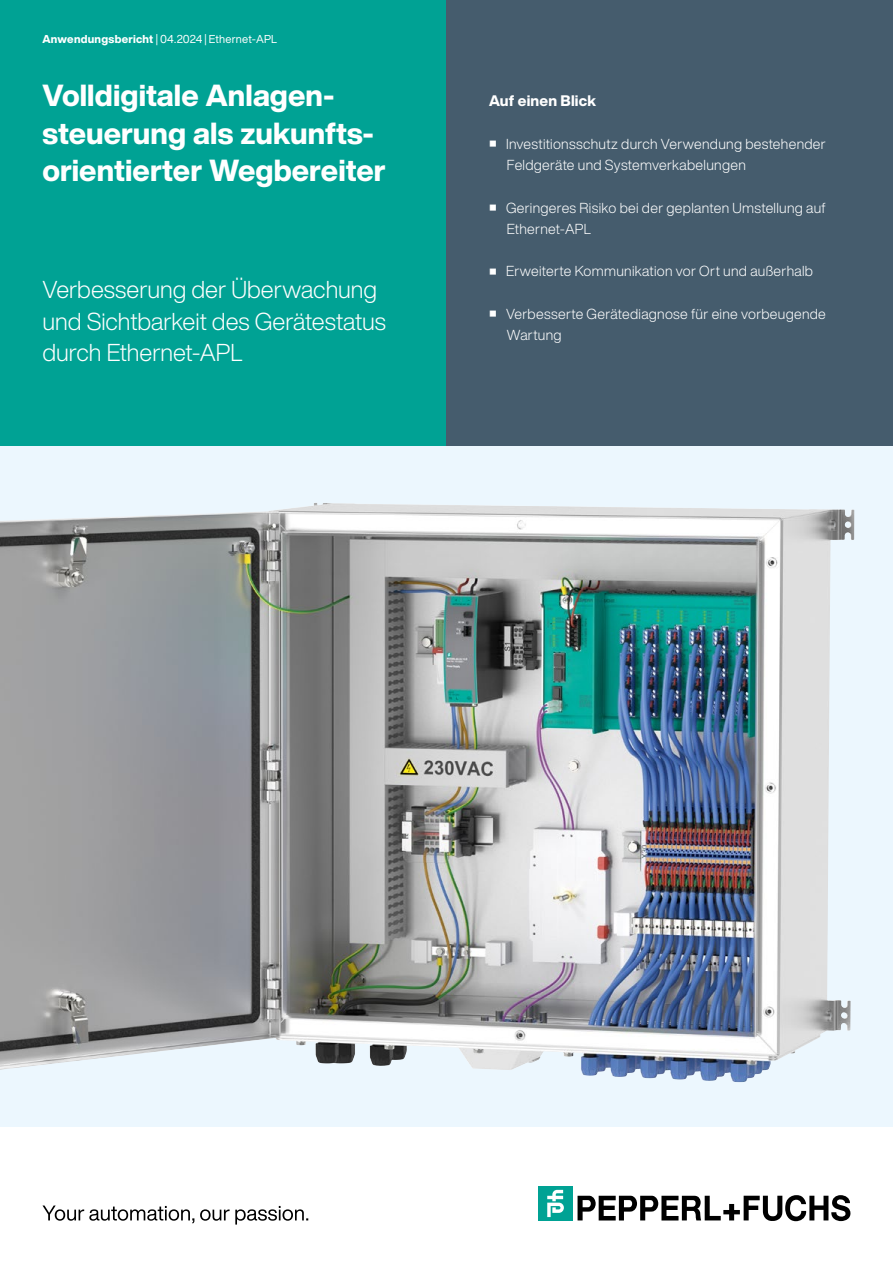
<style>
.page{position:relative;width:893px;height:1263px;background:#fff}
.page>*{position:absolute;margin:0;border:0;box-sizing:border-box;transform-origin:0 0}
.t1{font:800 30px/37.2px "Helvetica Now Display";color:#fff}
.t2{font:300 24px/32px "Helvetica Now Display";color:#fff}
.t3{font:800 15px "Helvetica Now Display";letter-spacing:.01em;color:#fff}
.t4{font:300 14.25px/21.3px "Helvetica Now Display";letter-spacing:.02em;color:#fff}
.t5{font:11.25px "Helvetica Now Display";letter-spacing:.01em;color:#fff}
.s1{font-weight:800}
</style>
<div class="page">
<svg style="left:42px;top:1205px;width:266px;height:19px"></svg>
<svg style="left:578px;top:1195px;width:273px;height:26px"></svg>
<div style="left:539px;top:1186px;width:34px;height:34px;background:#00a294"></div>
<svg style="left:547px;top:1190px;width:17px;height:27px"></svg>
<div style="left:0;top:0;width:446px;height:446px;background:#00a294"></div>
<div style="left:446px;top:0;width:447px;height:446px;background:#455c6d"></div>
<img style="left:0;top:446px;width:893px;height:681px">
<img style="left:0;top:503px;width:638px;height:574px">
<p class="t5" style="left:43px;top:31px;width:236px"><span class="s1">Anwendungsbericht</span> | 04.2024 | Ethernet-APL</p>
<h1 class="t1" style="left:43px;top:77px;width:345px">Volldigitale Anlagen&shy;steuerung als zukunfts&shy;orientierter Wegbereiter</h1>
<h2 class="t2" style="left:43px;top:273px;width:345px">Verbesserung der Überwachung und Sichtbarkeit des Gerätestatus durch Ethernet-APL</h2>
<p class="t3" style="left:489px;top:91px;width:109px">Auf einen Blick</p>
<p class="t4" style="left:507px;top:133px;width:320px;text-indent:-17px"><sup>■</sup> Investitionsschutz durch Verwendung bestehender<br>Feldgeräte und Systemverkabelungen</p>
<p class="t4" style="left:507px;top:197px;width:321px;text-indent:-17px"><sup>■</sup> Geringeres Risiko bei der geplanten Umstellung auf<br>Ethernet-APL</p>
<p class="t4" style="left:490px;top:261px;width:325px"><sup>■</sup> Erweiterte Kommunikation vor Ort und außerhalb</p>
<p class="t4" style="left:507px;top:303px;width:321px;text-indent:-17px"><sup>■</sup> Verbesserte Gerätediagnose für eine vorbeugende<br>Wartung</p>
</div>
